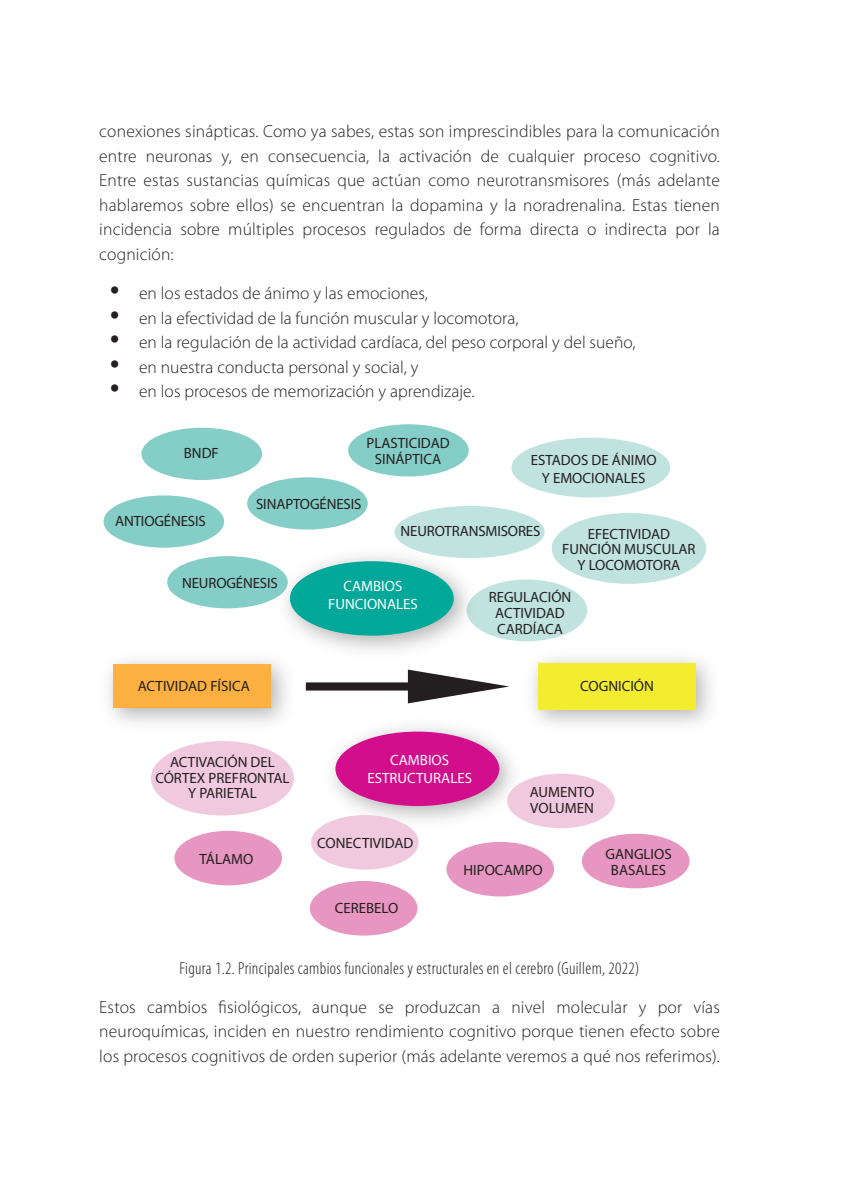
<style>
.page{position:relative;width:844px;height:1191px;background:#fff}
.page>*{position:absolute;margin:0;border:0;box-sizing:border-box;transform-origin:0 0}
.texto_normal{font:300 17.5px/24.5px "Myriad Pro";letter-spacing:.01em;color:#231f20;text-align:justify}
.vineta_ligth{font:300 17.5px "Myriad Pro";letter-spacing:.005em;color:#231f20}
.pies{font:300 condensed 17.5px "Myriad Pro";letter-spacing:.02em;color:#231f20}
.t1{font:14.88px/15.8px "Myriad Pro";color:#231f20;text-align:center}
.t2{font:14.88px/17.8px "Myriad Pro";color:#fff;text-align:center}
</style>
<div class="page">
<img style="left:329px;top:726px;width:199px;height:111px">
<div style="left:335px;top:731px;width:164px;height:75px;background:#d20e8c;border-radius:50%"></div>
<img style="left:517px;top:658px;width:194px;height:83px">
<div style="left:538px;top:663px;width:157px;height:46px;background:#f4ed2f"></div>
<img style="left:108px;top:660px;width:179px;height:63px">
<div style="left:114px;top:665px;width:157px;height:43px;background:#fbb03f"></div>
<div style="left:466px;top:579px;width:121px;height:62px;background:#c1e3e0;border-radius:50%"></div>
<img style="left:268px;top:549px;width:217px;height:118px">
<div style="left:290px;top:561px;width:163px;height:74px;background:#00a89a;border-radius:50%"></div>
<div style="left:141px;top:428px;width:121px;height:52px;background:#85cdc7;border-radius:50%"></div>
<div style="left:167px;top:556px;width:121px;height:52px;background:#85cdc7;border-radius:50%"></div>
<div style="left:551px;top:513px;width:155px;height:71px;background:#c1e3e0;border-radius:50%"></div>
<div style="left:511px;top:438px;width:159px;height:59px;background:#c1e3e0;border-radius:50%"></div>
<div style="left:103px;top:495px;width:121px;height:52px;background:#85cdc7;border-radius:50%"></div>
<div style="left:394px;top:506px;width:150px;height:52px;background:#c1e3e0;border-radius:50%"></div>
<div style="left:247px;top:477px;width:120px;height:52px;background:#85cdc7;border-radius:50%"></div>
<div style="left:348px;top:424px;width:120px;height:52px;background:#85cdc7;border-radius:50%"></div>
<div style="left:174px;top:831px;width:108px;height:54px;background:#e696c1;border-radius:50%"></div>
<div style="left:581px;top:833px;width:108px;height:55px;background:#e696c1;border-radius:50%"></div>
<div style="left:446px;top:842px;width:108px;height:54px;background:#e696c1;border-radius:50%"></div>
<div style="left:310px;top:881px;width:107px;height:54px;background:#e696c1;border-radius:50%"></div>
<div style="left:507px;top:773px;width:107px;height:55px;background:#f1c9de;border-radius:50%"></div>
<div style="left:311px;top:815px;width:107px;height:54px;background:#f1c9de;border-radius:50%"></div>
<div style="left:151px;top:741px;width:143px;height:74px;background:#f1c9de;border-radius:50%"></div>
<svg style="left:306px;top:669px;width:203px;height:34px"></svg>
<p class="texto_normal" style="left:99px;top:119px;width:622px">conexiones sinápticas. Como ya sabes, estas son imprescindibles para la comunicación entre neuronas y, en consecuencia, la activación de cualquier proceso cognitivo.<br>Entre estas sustancias químicas que actúan como neurotransmisores (más adelante hablaremos sobre ellos) se encuentran la dopamina y la noradrenalina. Estas tienen incidencia sobre múltiples procesos regulados de forma directa o indirecta por la cognición:</p>
<p class="vineta_ligth" style="left:139px;top:283px;width:290px">en los estados de ánimo y las emociones,</p>
<p class="vineta_ligth" style="left:139px;top:307px;width:381px">en la efectividad de la función muscular y locomotora,</p>
<p class="vineta_ligth" style="left:139px;top:332px;width:498px">en la regulación de la actividad cardíaca, del peso corporal y del sueño,</p>
<p class="vineta_ligth" style="left:139px;top:356px;width:281px">en nuestra conducta personal y social, y</p>
<p class="vineta_ligth" style="left:139px;top:381px;width:337px">en los procesos de memorización y aprendizaje.</p>
<p class="t1" style="left:184px;top:444px;width:37px">BNDF</p>
<p class="t1" style="left:115px;top:513px;width:92px">ANTIOGÉNESIS</p>
<p class="t1" style="left:366px;top:435px;width:85px">PLASTICIDAD<br>SINÁPTICA</p>
<p class="t1" style="left:256px;top:496px;width:107px">SINAPTOGÉNESIS</p>
<p class="t1" style="left:530px;top:451px;width:127px;line-height:17.5px">ESTADOS DE ÁNIMO<br>Y EMOCIONALES</p>
<p class="t1" style="left:400px;top:522px;width:141px">NEUROTRANSMISORES</p>
<p class="t1" style="left:562px;top:525px;width:135px">EFECTIVIDAD<br>FUNCIÓN MUSCULAR<br>Y LOCOMOTORA</p>
<p class="t1" style="left:182px;top:575px;width:97px">NEUROGÉNESIS</p>
<p class="t2" style="left:328px;top:577px;width:91px">CAMBIOS<br>FUNCIONALES</p>
<p class="t1" style="left:488px;top:589px;width:84px">REGULACIÓN<br>ACTIVIDAD<br>CARDÍACA</p>
<p class="t1" style="left:138px;top:678px;width:114px">ACTIVIDAD FÍSICA</p>
<p class="t1" style="left:580px;top:678px;width:75px">COGNICIÓN</p>
<p class="t1" style="left:155px;top:754px;width:136px">ACTIVACIÓN DEL<br>CÓRTEX PREFRONTAL<br>Y PARIETAL</p>
<p class="t2" style="left:367px;top:751px;width:106px">CAMBIOS<br>ESTRUCTURALES</p>
<p class="t1" style="left:529px;top:784px;width:66px;text-align:left">AUMENTO<br>VOLUMEN</p>
<p class="t1" style="left:199px;top:850px;width:55px">TÁLAMO</p>
<p class="t1" style="left:317px;top:835px;width:98px">CONECTIVIDAD</p>
<p class="t1" style="left:463px;top:861px;width:81px">HIPOCAMPO</p>
<p class="t1" style="left:605px;top:846px;width:68px">GANGLIOS<br>BASALES</p>
<p class="t1" style="left:335px;top:900px;width:65px">CEREBELO</p>
<p class="pies" style="left:179px;top:957px;width:461px">Figura 1.2. Principales cambios funcionales y estructurales en el cerebro (Guillem, 2022)</p>
<p class="texto_normal" style="left:99px;top:994px;width:622px">Estos cambios fisiológicos, aunque se produzcan a nivel molecular y por vías neuroquímicas, inciden en nuestro rendimiento cognitivo porque tienen efecto sobre los procesos cognitivos de orden superior (más adelante veremos a qué nos referimos).</p>
</div>
